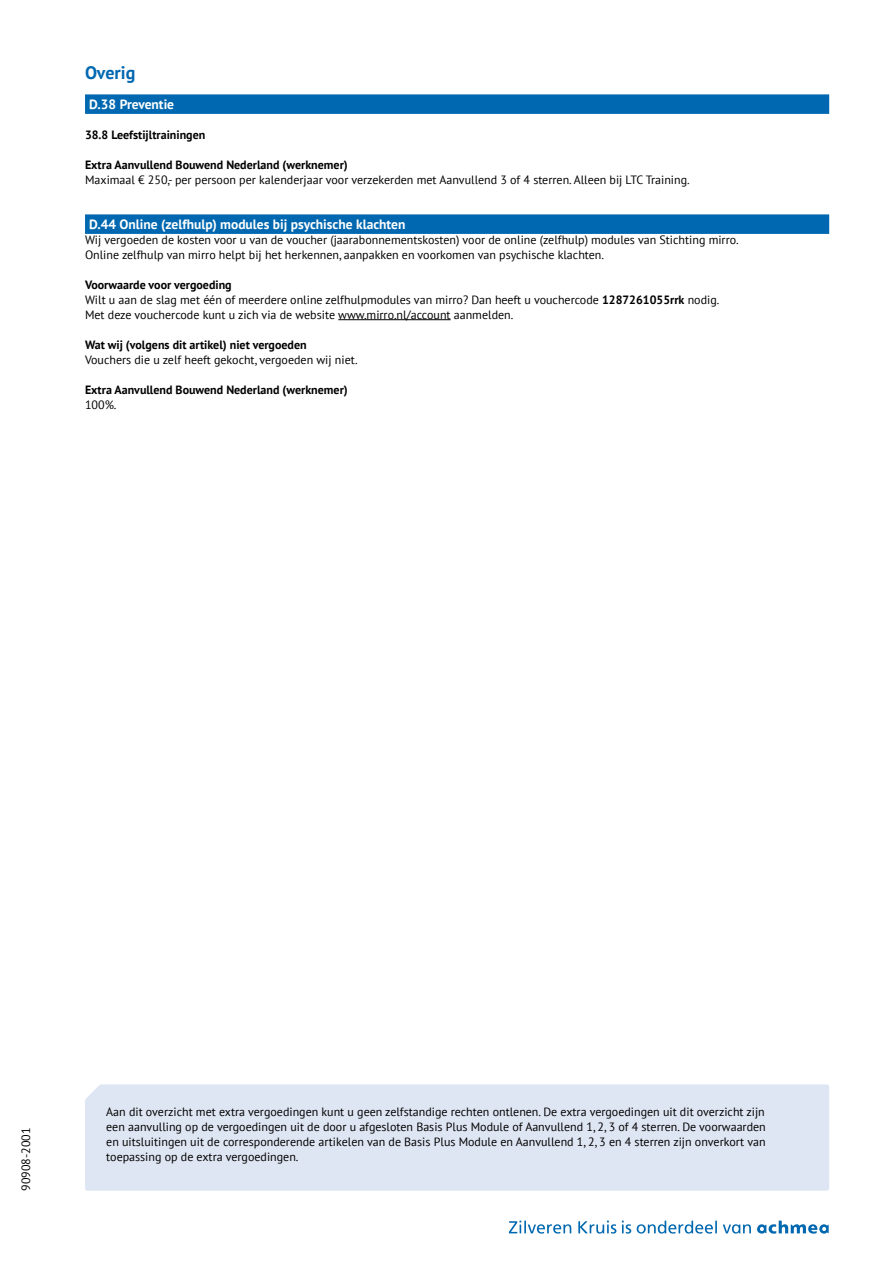
<style>
.page{position:relative;width:893px;height:1263px;background:#fff}
.page>*{position:absolute;margin:0;border:0;box-sizing:border-box;transform-origin:0 0}
.t1{font:700 18px "PT Sans";color:#0068b0}
.t2{font:700 13.5px "PT Sans";color:#fff}
.t3{font:12px/15px "PT Sans";color:#000}
.t4{font:700 12px "PT Sans";color:#000}
.s1{font-weight:700}
</style>
<div class="page">
<div style="left:85px;top:94px;width:744px;height:20px;background:#0068b0"></div>
<div style="left:85px;top:214px;width:744px;height:20px;background:#0068b0"></div>
<hr style="left:338px;top:319px;width:113px;height:1px;background:#000">
<div style="left:85px;top:1084px;width:744px;height:107px;background:#dfe6f3"></div>
<svg style="left:757px;top:1220px;width:72px;height:14px"></svg>
<svg style="left:723px;top:1224px;width:28px;height:9px"></svg>
<svg style="left:509px;top:1220px;width:62px;height:13px"></svg>
<svg style="left:578px;top:1220px;width:38px;height:13px"></svg>
<svg style="left:622px;top:1220px;width:9px;height:13px"></svg>
<svg style="left:637px;top:1220px;width:80px;height:13px"></svg>
<h1 class="t1" style="left:85px;top:60px;width:52px">Overig</h1>
<p class="t2" style="left:89px;top:95px;width:86px">D.38 Preventie</p>
<p class="t4" style="left:85px;top:127px;width:122px">38.8 Leefstijltrainingen</p>
<p class="t4" style="left:85px;top:157px;width:264px">Extra Aanvullend Bouwend Nederland (werknemer)</p>
<p class="t3" style="left:85px;top:172px;width:606px">Maximaal € 250,- per persoon per kalenderjaar voor verzekerden met Aanvullend 3 of 4 sterren. Alleen bij LTC Training.</p>
<p class="t2" style="left:89px;top:215px;width:318px">D.44 Online (zelfhulp) modules bij psychische klachten</p>
<p class="t3" style="left:85px;top:232px;width:655px">Wij vergoeden de kosten voor u van de voucher (jaarabonnementskosten) voor de online (zelfhulp) modules van Stichting mirro.<br>Online zelfhulp van mirro helpt bij het herkennen, aanpakken en voorkomen van psychische klachten.</p>
<p class="t3" style="left:85px;top:277px;width:636px"><span class="s1">Voorwaarde voor vergoeding<br></span>Wilt u aan de slag met één of meerdere online zelfhulpmodules van mirro? Dan heeft u vouchercode <span class="s1">1287261055rrk</span> nodig.<br>Met deze vouchercode kunt u zich via de website www.mirro.nl/account aanmelden.</p>
<p class="t4" style="left:85px;top:337px;width:223px">Wat wij (volgens dit artikel) niet vergoeden</p>
<p class="t3" style="left:85px;top:352px;width:274px">Vouchers die u zelf heeft gekocht, vergoeden wij niet.</p>
<p class="t4" style="left:85px;top:382px;width:264px">Extra Aanvullend Bouwend Nederland (werknemer)</p>
<p class="t3" style="left:85px;top:397px;width:33px">100%.</p>
<p class="t3" style="left:18px;top:1191px;width:65px;rotate:-90deg">90908-2001</p>
<p class="t3" style="left:106px;top:1104px;width:661px;text-align:justify">Aan dit overzicht met extra vergoedingen kunt u geen zelfstandige rechten ontlenen. De extra vergoedingen uit dit overzicht zijn een aanvulling op de vergoedingen uit de door u afgesloten Basis Plus Module of Aanvullend 1, 2, 3 of 4 sterren. De voorwaarden en uitsluitingen uit de corresponderende artikelen van de Basis Plus Module en Aanvullend 1, 2, 3 en 4 sterren zijn onverkort van toepassing op de extra vergoedingen.</p>
</div>
